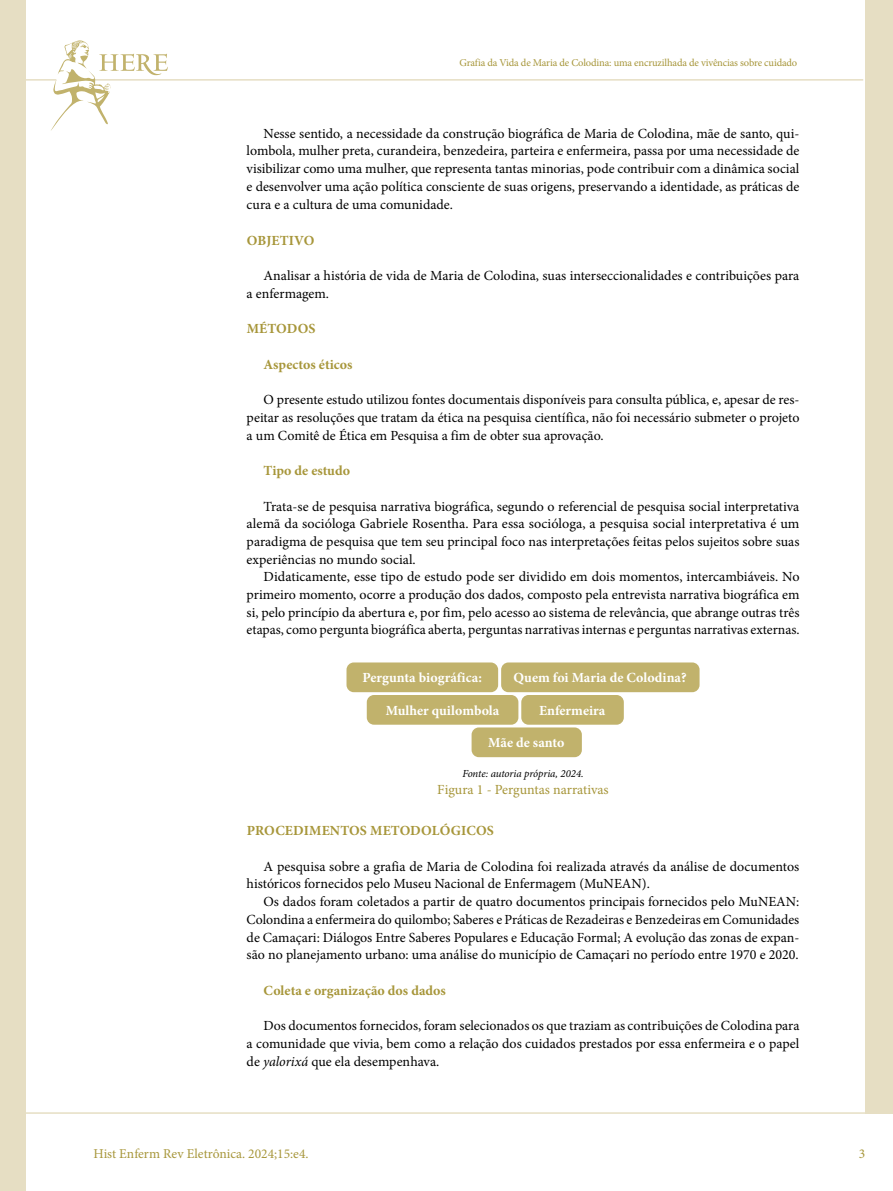
<style>
.page{position:relative;width:893px;height:1191px;background:#fff}
.page>*{position:absolute;margin:0;border:0;box-sizing:border-box;transform-origin:0 0}
.t1{font:13.95px/17.7px "Minion Pro";color:#000;text-align:justify}
.t2{font:700 13.95px "Minion Pro";letter-spacing:.005em;color:#a7963a}
.t3{font:700 13.95px "Minion Pro";color:#fff}
.t4{font:13.95px "Minion Pro";color:#a7963a}
.t5{font:13.5px "Minion Pro";color:#a7963a}
.t6{font:italic 10.8px "Minion Pro";letter-spacing:-.01em;color:#000}
.t7{font:10.5px "Minion Pro";letter-spacing:-.015em;color:#a7963a}
.s1{font-style:italic}
</style>
<div class="page">
<hr style="left:0;top:1112px;width:893px;height:1px;background:#e6dec3">
<hr style="left:0;top:79px;width:863px;height:2px;background:#e6dec3">
<div style="left:865px;top:0;width:28px;height:1113px;background:#e6dec3"></div>
<div style="left:0;top:0;width:26px;height:1191px;background:#e6dec3"></div>
<svg style="left:50px;top:40px;width:118px;height:91px"></svg>
<div style="left:346px;top:662px;width:152px;height:30px;background:#c1b26c;border-radius:7px"></div>
<div style="left:367px;top:695px;width:151px;height:29px;background:#c1b26c;border-radius:7px"></div>
<div style="left:521px;top:695px;width:103px;height:29px;background:#c1b26c;border-radius:7px"></div>
<div style="left:472px;top:727px;width:110px;height:30px;background:#c1b26c;border-radius:7px"></div>
<div style="left:501px;top:662px;width:198px;height:30px;background:#c1b26c;border-radius:7px"></div>
<p class="t7" style="left:460px;top:56px;width:339px">Grafia da Vida de Maria de Colodina: uma encruzilhada de vivências sobre cuidado</p>
<p class="t1" style="left:247px;top:124px;width:554px;text-indent:17px">Nesse sentido, a necessidade da construção biográfica de Maria de Colodina, mãe de santo, qui&shy;lombola, mulher preta, curandeira, benzedeira, parteira e enfermeira, passa por uma necessidade de visibilizar como uma mulher, que representa tantas minorias, pode contribuir com a dinâmica social e desenvolver uma ação política consciente de suas origens, preservando a identidade, as práticas de cura e a cultura de uma comunidade.</p>
<p class="t2" style="left:247px;top:230px;width:69px">OBJETIVO</p>
<p class="t1" style="left:247px;top:267px;width:554px;text-indent:17px">Analisar a história de vida de Maria de Colodina, suas interseccionalidades e contribuições para a enfermagem.</p>
<p class="t2" style="left:247px;top:319px;width:70px">MÉTODOS</p>
<p class="t2" style="left:264px;top:354px;width:90px">Aspectos éticos</p>
<p class="t1" style="left:247px;top:391px;width:554px;text-indent:17px">O presente estudo utilizou fontes documentais disponíveis para consulta pública, e, apesar de res&shy;peitar as resoluções que tratam da ética na pesquisa científica, não foi necessário submeter o projeto a um Comitê de Ética em Pesquisa a fim de obter sua aprovação.</p>
<p class="t2" style="left:264px;top:461px;width:88px">Tipo de estudo</p>
<p class="t1" style="left:247px;top:497px;width:554px;text-indent:17px">Trata-se de pesquisa narrativa biográfica, segundo o referencial de pesquisa social interpretativa alemã da socióloga Gabriele Rosentha. Para essa socióloga, a pesquisa social interpretativa é um paradigma de pesquisa que tem seu principal foco nas interpretações feitas pelos sujeitos sobre suas experiências no mundo social.</p>
<p class="t1" style="left:247px;top:568px;width:554px;text-indent:17px">Didaticamente, esse tipo de estudo pode ser dividido em dois momentos, intercambiáveis. No primeiro momento, ocorre a produção dos dados, composto pela entrevista narrativa biográfica em si, pelo princípio da abertura e, por fim, pelo acesso ao sistema de relevância, que abrange outras três etapas, como pergunta biográfica aberta, perguntas narrativas internas e perguntas narrativas externas.</p>
<p class="t3" style="left:363px;top:668px;width:121px">Pergunta biográfica:</p>
<p class="t3" style="left:386px;top:700px;width:115px">Mulher quilombola</p>
<p class="t3" style="left:539px;top:700px;width:68px">Enfermeira</p>
<p class="t3" style="left:488px;top:733px;width:78px">Mãe de santo</p>
<p class="t3" style="left:514px;top:668px;width:175px">Quem foi Maria de Colodina?</p>
<p class="t6" style="left:462px;top:766px;width:123px">Fonte: autoria própria, 2024.</p>
<p class="t4" style="left:437px;top:780px;width:173px">Figura 1 - Perguntas narrativas</p>
<p class="t2" style="left:247px;top:821px;width:249px">PROCEDIMENTOS METODOLÓGICOS</p>
<p class="t1" style="left:247px;top:857px;width:554px;text-indent:17px">A pesquisa sobre a grafia de Maria de Colodina foi realizada através da análise de documentos históricos fornecidos pelo Museu Nacional de Enfermagem (MuNEAN).</p>
<p class="t1" style="left:247px;top:893px;width:554px;text-indent:17px">Os dados foram coletados a partir de quatro documentos principais fornecidos pelo MuNEAN:<br>Colondina a enfermeira do quilombo; Saberes e Práticas de Rezadeiras e Benzedeiras em Comunidades de Camaçari: Diálogos Entre Saberes Populares e Educação Formal; A evolução das zonas de expan&shy;são no planejamento urbano: uma análise do município de Camaçari no período entre 1970 e 2020.</p>
<p class="t2" style="left:264px;top:980px;width:184px">Coleta e organização dos dados</p>
<p class="t1" style="left:247px;top:1016px;width:554px;text-indent:17px">Dos documentos fornecidos, foram selecionados os que traziam as contribuições de Colodina para a comunidade que vivia, bem como a relação dos cuidados prestados por essa enfermeira e o papel de <span class="s1">yalorixá</span> que ela desempenhava.</p>
<p class="t5" style="left:94px;top:1144px;width:217px">Hist Enferm Rev Eletrônica. 2024;15:e4.</p>
<p class="t5" style="left:859px;top:1144px;width:8px">3</p>
</div>
